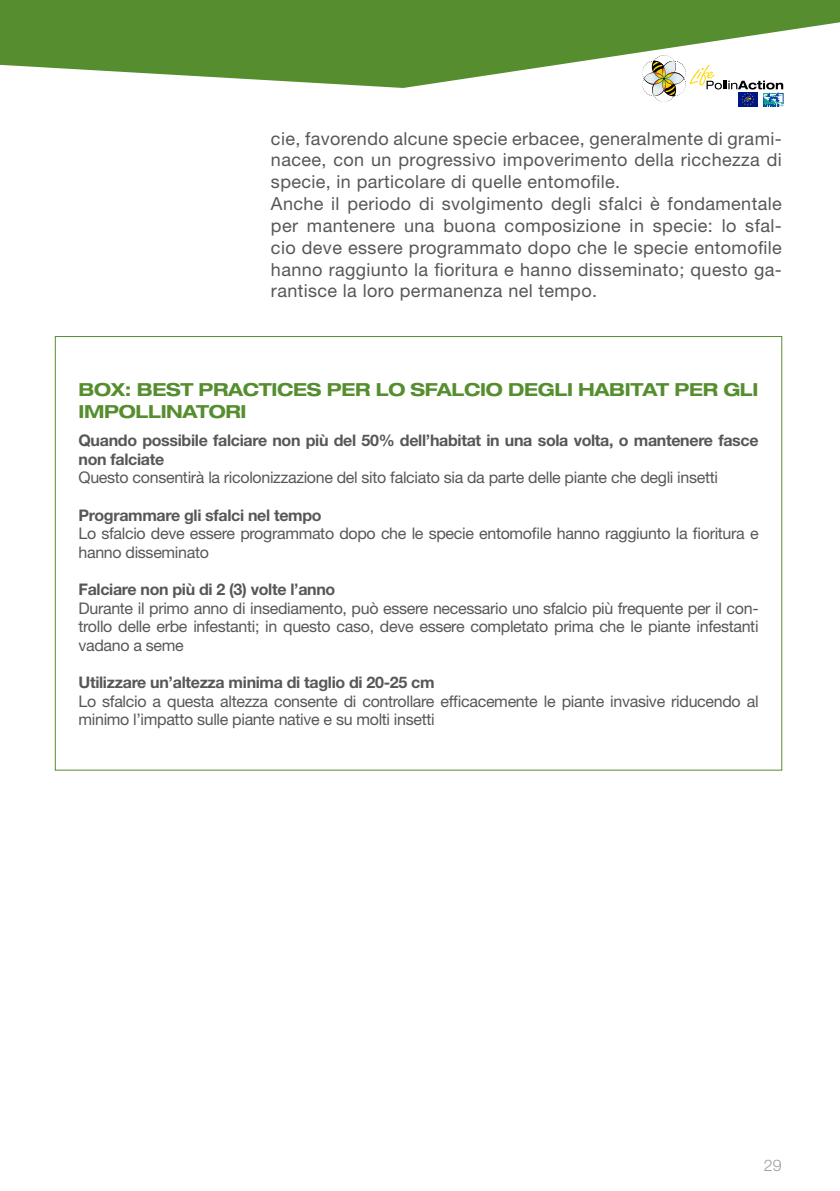
<style>
.page{position:relative;width:840px;height:1191px;background:#fff}
.page>*{position:absolute;margin:0;border:0;box-sizing:border-box;transform-origin:0 0}
.t1{font:18px/21.8px "Helvetica Neue";letter-spacing:.02em;color:#575756}
.t2{font:700 expanded 18px/22px "Helvetica Neue";letter-spacing:-.02em;color:#568e2f}
.t3{font:16px/18.6px "Helvetica Neue";letter-spacing:-.02em;color:#575756}
.t4{font:700 16px/18.6px "Helvetica Neue";letter-spacing:-.02em;color:#575756}
.t5{font:300 16px "Helvetica Neue";color:#9d9d9c}
</style>
<div class="page">
<svg style="left:0;top:0;width:839px;height:88px;fill:#568e2f"></svg>
<svg style="left:642px;top:55px;width:141px;height:52px"></svg>
<p class="t1" style="left:271px;top:127px;width:512px">cie, favorendo alcune specie erbacee, generalmente di grami&shy;nacee, con un progressivo impoverimento della ricchezza di specie, in particolare di quelle entomofile.<br>Anche il periodo di svolgimento degli sfalci è fondamentale per mantenere una buona composizione in specie: lo sfal&shy;cio deve essere programmato dopo che le specie entomofile hanno raggiunto la fioritura e hanno disseminato; questo ga&shy;rantisce la loro permanenza nel tempo.</p>
<p class="t2" style="left:78px;top:377px;width:681px">BOX: BEST PRACTICES PER LO SFALCIO DEGLI HABITAT PER GLI<br>IMPOLLINATORI</p>
<p class="t4" style="left:78px;top:431px;width:681px">Quando possibile falciare non più del 50% dell’habitat in una sola volta, o mantenere fasce non falciate</p>
<p class="t3" style="left:78px;top:468px;width:640px">Questo consentirà la ricolonizzazione del sito falciato sia da parte delle piante che degli insetti</p>
<p class="t4" style="left:78px;top:505px;width:244px">Programmare gli sfalci nel tempo</p>
<p class="t3" style="left:78px;top:524px;width:681px">Lo sfalcio deve essere programmato dopo che le specie entomofile hanno raggiunto la fioritura e hanno disseminato</p>
<p class="t4" style="left:78px;top:580px;width:258px">Falciare non più di 2 (3) volte l’anno</p>
<p class="t3" style="left:78px;top:598px;width:681px;text-align:justify">Durante il primo anno di insediamento, può essere necessario uno sfalcio più frequente per il con&shy;trollo delle erbe infestanti; in questo caso, deve essere completato prima che le piante infestanti vadano a seme</p>
<p class="t4" style="left:78px;top:673px;width:357px">Utilizzare un’altezza minima di taglio di 20-25 cm</p>
<p class="t3" style="left:78px;top:691px;width:681px">Lo sfalcio a questa altezza consente di controllare efficacemente le piante invasive riducendo al minimo l’impatto sulle piante native e su molti insetti</p>
<p class="t5" style="left:763px;top:1155px;width:19px">29</p>
</div>
